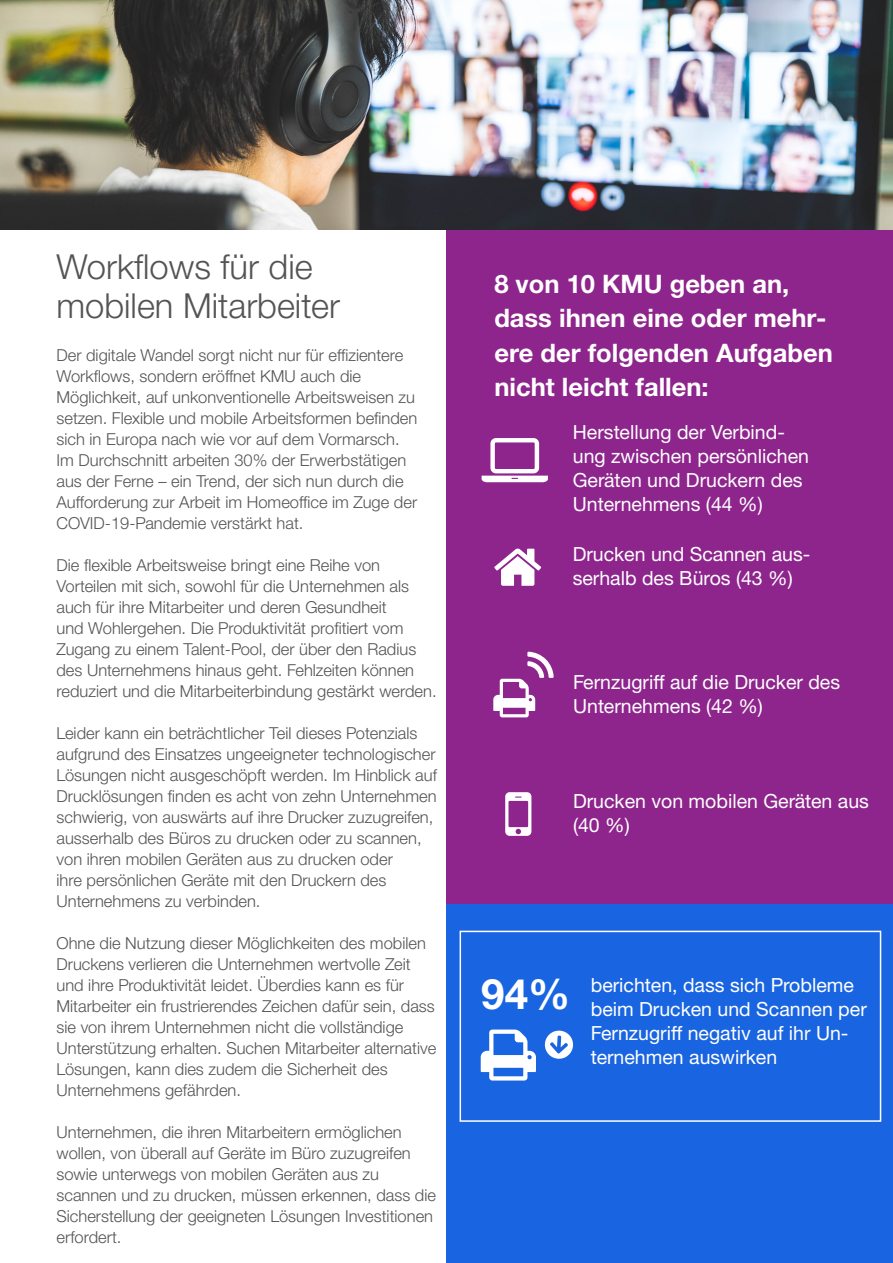
<style>
.page{position:relative;width:893px;height:1263px;background:#fff}
.page>*{position:absolute;margin:0;border:0;box-sizing:border-box;transform-origin:0 0}
.t1{font:700 42px "Helvetica Neue LTW1 G";color:#fff}
.t2{font:300 34.5px/39px "Helvetica Neue LTW1 G";color:#545454}
.t3{font:700 25.5px/34.5px "Helvetica Neue LTW1 G";color:#fff}
.t4{font:19.5px/24px "Helvetica Neue LTW1 G";color:#fff}
.t5{font:300 16.5px/21px "Helvetica Neue LTW1 G";color:#545454}
</style>
<div class="page">
<div style="left:446px;top:891px;width:446px;height:372px;background:#1965e1"></div>
<img style="left:0;top:0;width:892px;height:230px">
<div style="left:446px;top:230px;width:446px;height:673px;background:#8e258d"></div>
<svg style="left:481px;top:438px;width:67px;height:44px"></svg>
<svg style="left:494px;top:548px;width:47px;height:38px"></svg>
<svg style="left:480px;top:1030px;width:56px;height:51px"></svg>
<svg style="left:493px;top:652px;width:60px;height:65px"></svg>
<svg style="left:505px;top:792px;width:26px;height:44px"></svg>
<svg style="left:544px;top:1030px;width:29px;height:29px"></svg>
<div style="left:459px;top:931px;width:422px;height:191px;border:2px solid #fff"></div>
<p class="t2" style="left:56px;top:247px;width:285px">Workflows für die mobilen Mitarbeiter</p>
<p class="t5" style="left:56px;top:344px;width:362px">Der digitale Wandel sorgt nicht nur für effizientere Workflows, sondern eröffnet KMU auch die Möglichkeit, auf unkonventionelle Arbeitsweisen zu setzen. Flexible und mobile Arbeitsformen befinden sich in Europa nach wie vor auf dem Vormarsch.<br>Im Durchschnitt arbeiten 30% der Erwerbstätigen aus der Ferne – ein Trend, der sich nun durch die Aufforderung zur Arbeit im Homeoffice im Zuge der COVID-19-Pandemie verstärkt hat.</p>
<p class="t5" style="left:56px;top:554px;width:381px">Die flexible Arbeitsweise bringt eine Reihe von Vorteilen mit sich, sowohl für die Unternehmen als auch für ihre Mitarbeiter und deren Gesundheit<br>und Wohlergehen. Die Produktivität profitiert vom Zugang zu einem Talent-Pool, der über den Radius des Unternehmens hinaus geht. Fehlzeiten können reduziert und die Mitarbeiterbindung gestärkt werden.</p>
<p class="t5" style="left:56px;top:722px;width:382px">Leider kann ein beträchtlicher Teil dieses Potenzials aufgrund des Einsatzes ungeeigneter technologischer Lösungen nicht ausgeschöpft werden. Im Hinblick auf Drucklösungen finden es acht von zehn Unternehmen schwierig, von auswärts auf ihre Drucker zuzugreifen, ausserhalb des Büros zu drucken oder zu scannen, von ihren mobilen Geräten aus zu drucken oder<br>ihre persönlichen Geräte mit den Druckern des Unternehmens zu verbinden.</p>
<p class="t5" style="left:56px;top:932px;width:381px">Ohne die Nutzung dieser Möglichkeiten des mobilen Druckens verlieren die Unternehmen wertvolle Zeit und ihre Produktivität leidet. Überdies kann es für Mitarbeiter ein frustrierendes Zeichen dafür sein, dass sie von ihrem Unternehmen nicht die vollständige Unterstützung erhalten. Suchen Mitarbeiter alternative Lösungen, kann dies zudem die Sicherheit des Unternehmens gefährden.</p>
<p class="t5" style="left:56px;top:1121px;width:381px">Unternehmen, die ihren Mitarbeitern ermöglichen wollen, von überall auf Geräte im Büro zuzugreifen sowie unterwegs von mobilen Geräten aus zu scannen und zu drucken, müssen erkennen, dass die Sicherstellung der geeigneten Lösungen Investitionen erfordert.</p>
<p class="t3" style="left:494px;top:266px;width:340px">8 von 10 KMU geben an, dass ihnen eine oder mehr&shy;ere der folgenden Aufgaben nicht leicht fallen:</p>
<p class="t4" style="left:573px;top:420px;width:238px">Herstellung der Verbind&shy;ung zwischen persönlichen<br>Geräten und Druckern des<br>Unternehmens (44 %)</p>
<p class="t4" style="left:572px;top:542px;width:239px">Drucken und Scannen aus&shy;serhalb des Büros (43 %)</p>
<p class="t4" style="left:573px;top:670px;width:268px">Fernzugriff auf die Drucker des<br>Unternehmens (42 %)</p>
<p class="t4" style="left:573px;top:789px;width:297px">Drucken von mobilen Geräten aus (40 %)</p>
<p class="t1" style="left:481px;top:969px;width:90px">94%</p>
<p class="t4" style="left:590px;top:973px;width:277px">berichten, dass sich Probleme beim Drucken und Scannen per<br>Fernzugriff negativ auf ihr Un&shy;ternehmen auswirken</p>
</div>
